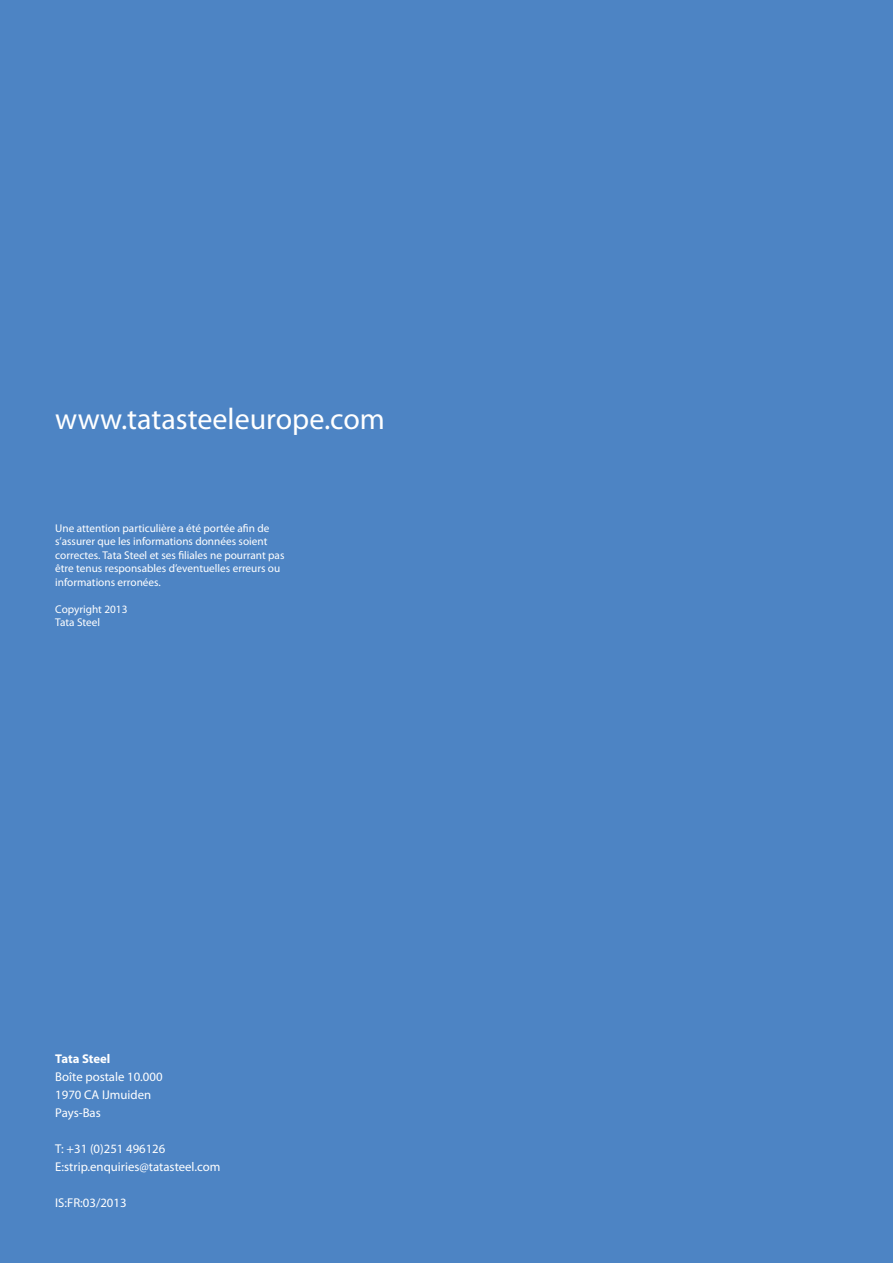
<style>
.page{position:relative;width:893px;height:1263px;background:#4d84c4}
.page>*{position:absolute;margin:0;border:0;box-sizing:border-box;transform-origin:0 0}
.t1{font:30px "Myriad Pro";color:#fff}
.t2{font:12.75px "Myriad Pro";color:#fff}
.t3{font:700 12.75px "Myriad Pro";letter-spacing:-.005em;color:#fff}
.t4{font:11.25px/13.5px "Myriad Pro";color:#fff}
</style>
<div class="page">
<p class="t1" style="left:55px;top:400px;width:331px">www.tatasteeleurope.com</p>
<p class="t4" style="left:55px;top:521px;width:231px">Une attention particulière a été portée afin de s’assurer que les informations données soient correctes. Tata Steel et ses filiales ne pourrant pas être tenus responsables d’eventuelles erreurs ou informations erronées.</p>
<p class="t4" style="left:55px;top:602px;width:74px">Copyright 2013</p>
<p class="t4" style="left:55px;top:616px;width:46px">Tata Steel</p>
<p class="t3" style="left:55px;top:1051px;width:57px">Tata Steel</p>
<p class="t2" style="left:55px;top:1069px;width:109px">Boîte postale 10.000</p>
<p class="t2" style="left:55px;top:1087px;width:97px">1970 CA IJmuiden</p>
<p class="t2" style="left:55px;top:1105px;width:47px">Pays-Bas</p>
<p class="t2" style="left:55px;top:1141px;width:112px">T: +31 (0)251 496126</p>
<p class="t2" style="left:55px;top:1159px;width:167px">E:strip.enquiries@tatasteel.com</p>
<p class="t2" style="left:55px;top:1195px;width:73px">IS:FR:03/2013</p>
</div>
